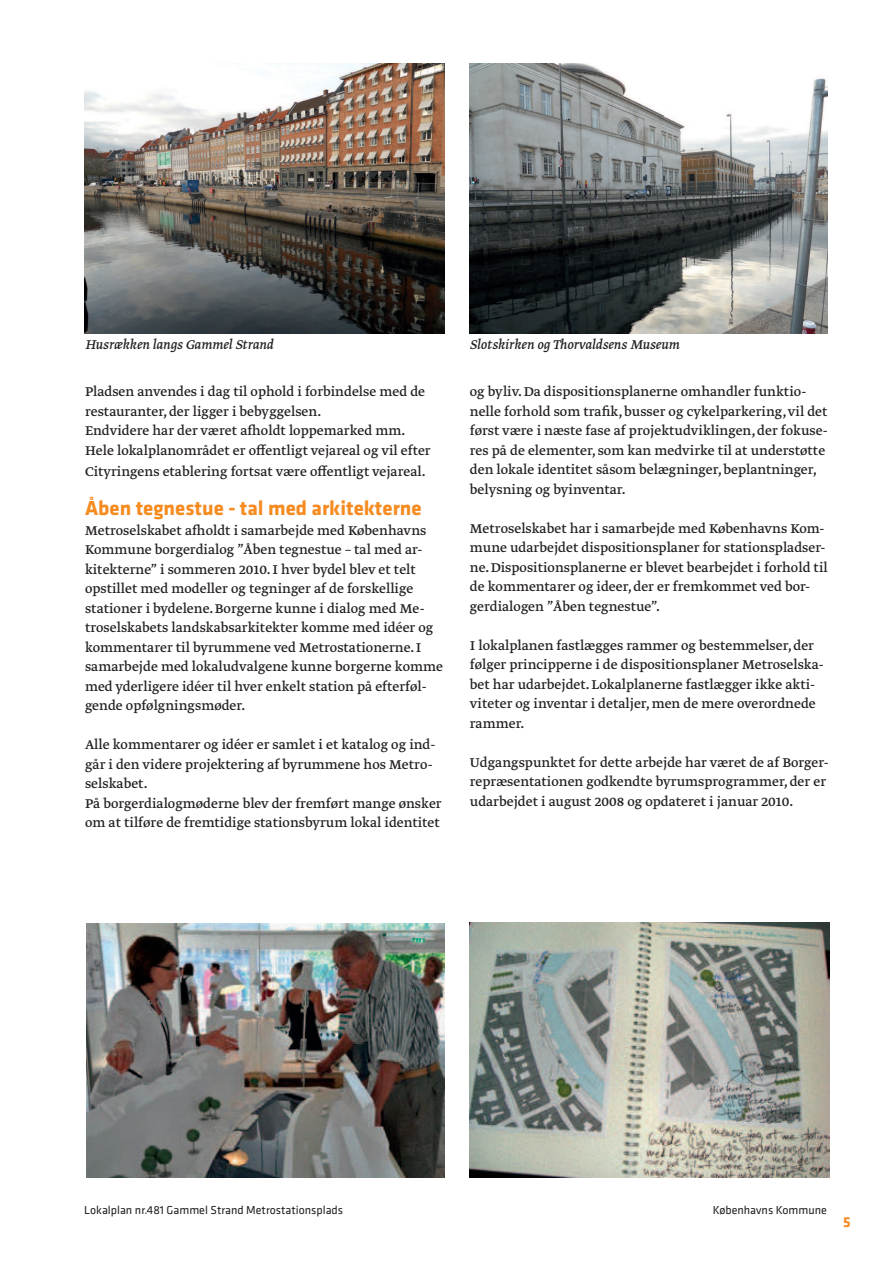
<style>
.page{position:relative;width:893px;height:1263px;background:#fff}
.page>*{position:absolute;margin:0;border:0;box-sizing:border-box;transform-origin:0 0}
.t1{font:700 21px "Klavika";color:#f68b1f}
.t2{font:15px/19.5px "Greta Text";color:#231f20}
.t3{font:italic 15px "Greta Text";color:#231f20}
.t4{font:700 15px "Klavika";color:#f68b1f}
.t5{font:12px "Klavika";color:#231f20}
</style>
<div class="page">
<img style="left:86px;top:923px;width:358px;height:255px">
<img style="left:470px;top:922px;width:360px;height:256px">
<img style="left:84px;top:64px;width:360px;height:270px">
<img style="left:470px;top:64px;width:357px;height:270px">
<p class="t3" style="left:85px;top:339px;width:190px">Husrækken langs Gammel Strand</p>
<p class="t3" style="left:470px;top:339px;width:211px">Slotskirken og Thorvaldsens Museum</p>
<p class="t2" style="left:85px;top:383px;width:347px">Pladsen anvendes i dag til ophold i forbindelse med de restauranter, der ligger i bebyggelsen.<br>Endvidere har der været afholdt loppemarked mm.<br>Hele lokalplanområdet er offentligt vejareal og vil efter</p>
<p class="t2" style="left:85px;top:463px;width:342px">Cityringens etablering fortsat være offentligt vejareal.</p>
<h1 class="t1" style="left:85px;top:497px;width:338px">Åben tegnestue - tal med arkitekterne</h1>
<p class="t2" style="left:85px;top:521px;width:360px">Metroselskabet afholdt i samarbejde med Københavns Kommune borgerdialog ”Åben tegnestue – tal med ar&shy;kitekterne” i sommeren 2010. I hver bydel blev et telt opstillet med modeller og tegninger af de forskellige stationer i bydelene. Borgerne kunne i dialog med Me&shy;troselskabets landskabsarkitekter komme med idéer og kommentarer til byrummene ved Metrostationerne. I samarbejde med lokaludvalgene kunne borgerne komme med yderligere idéer til hver enkelt station på efterføl&shy;gende opfølgningsmøder.</p>
<p class="t2" style="left:85px;top:736px;width:358px">Alle kommentarer og idéer er samlet i et katalog og ind&shy;går i den videre projektering af byrummene hos Metro&shy;selskabet.<br>På borgerdialogmøderne blev der fremført mange ønsker om at tilføre de fremtidige stationsbyrum lokal identitet</p>
<p class="t2" style="left:470px;top:383px;width:359px">og byliv. Da dispositionsplanerne omhandler funktio&shy;nelle forhold som trafik, busser og cykelparkering, vil det først være i næste fase af projektudviklingen, der fokuse&shy;res på de elementer, som kan medvirke til at understøtte den lokale identitet såsom belægninger, beplantninger, belysning og byinventar.</p>
<p class="t2" style="left:470px;top:519px;width:359px">Metroselskabet har i samarbejde med Københavns Kom&shy;mune udarbejdet dispositionsplaner for stationspladser&shy;ne. Dispositionsplanerne er blevet bearbejdet i forhold til de kommentarer og ideer, der er fremkommet ved bor&shy;gerdialogen ”Åben tegnestue”.</p>
<p class="t2" style="left:470px;top:636px;width:355px">I lokalplanen fastlægges rammer og bestemmelser, der følger principperne i de dispositionsplaner Metroselska&shy;bet har udarbejdet. Lokalplanerne fastlægger ikke akti&shy;viteter og inventar i detaljer, men de mere overordnede rammer.</p>
<p class="t2" style="left:470px;top:753px;width:360px">Udgangspunktet for dette arbejde har været de af Borger&shy;repræsentationen godkendte byrumsprogrammer, der er udarbejdet i august 2008 og opdateret i januar 2010.</p>
<p class="t5" style="left:84px;top:1206px;width:260px">Lokalplan nr.481 Gammel Strand Metrostationsplads</p>
<p class="t5" style="left:713px;top:1206px;width:116px">Københavns Kommune</p>
<p class="t4" style="left:843px;top:1214px;width:9px">5</p>
</div>
